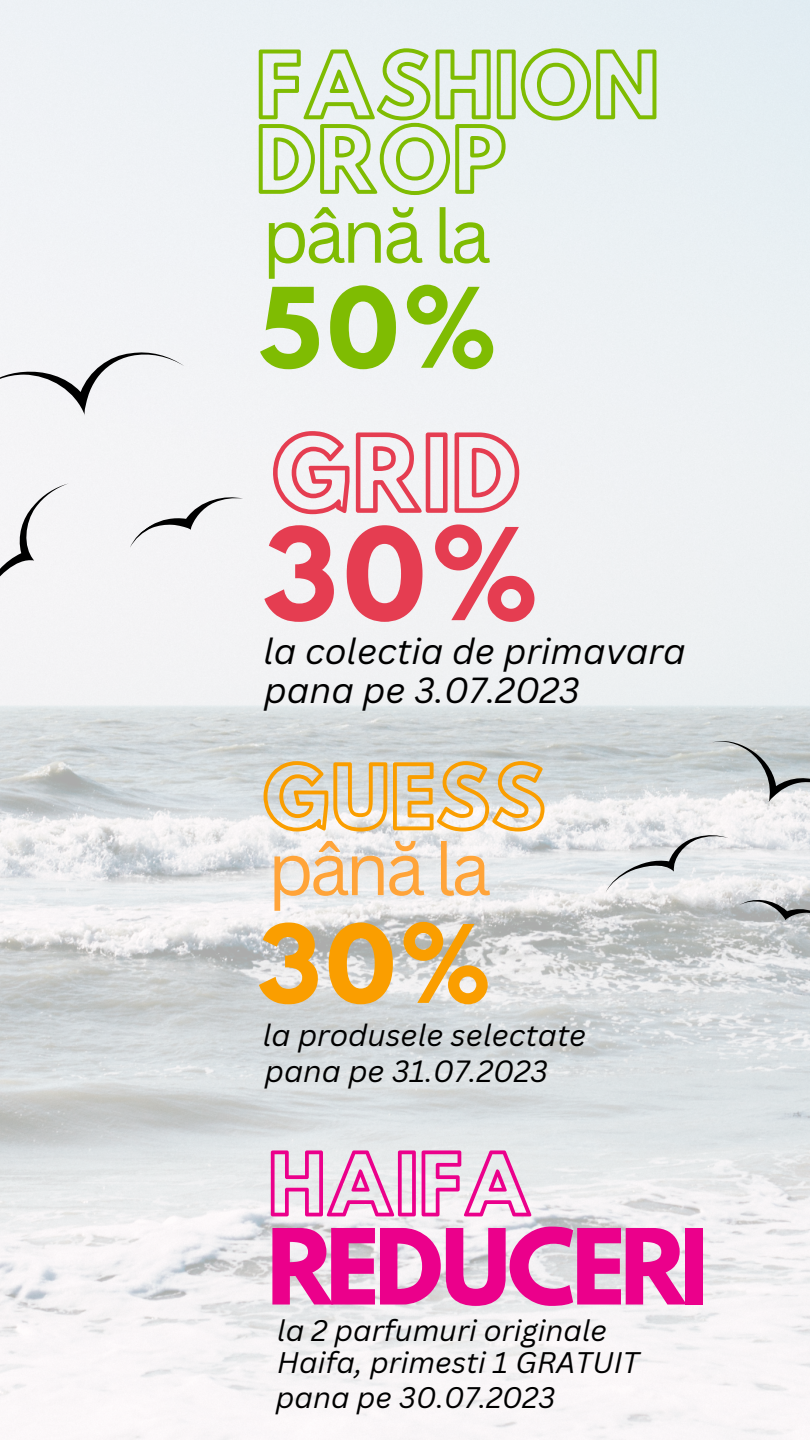
<style>
.page{position:relative;width:810px;height:1440px;background:#fff}
.page>*{position:absolute;margin:0;border:0;box-sizing:border-box;transform-origin:0 0}
.t1{font:113px "Hussar Bd";color:#e53d51}
.t2{font:98.1px "Hussar Bd";color:#7fbc02}
.t3{font:95.7px "Hussar Bd";color:#fa9e00}
.t4{font:92.8px "Hussar Bd";letter-spacing:-.085em;color:#eb008b}
.t5{font:91.8px "Hussar Ekologiczne 1";color:#e53d51}
.t6{font:79.7px/74.5px "Hussar Ekologiczne 1";color:#7fbc02}
.t7{font:77.7px "Hussar Ekologiczne 1";color:#fa9e00}
.t8{font:75.4px "Hussar Ekologiczne 1";color:#eb008b}
.t9{font:73.6px "Canva Sans";letter-spacing:-.06em;color:#7fbc02}
.t10{font:71.8px "Canva Sans";letter-spacing:-.06em;color:#ffa439}
.t11{font:italic 35.3px "Canva Sans";color:#000}
.t12{font:italic 29.9px "Canva Sans";color:#000}
.t13{font:italic 29px/32.2px "Canva Sans";color:#000}
</style>
<div class="page">
<img style="left:0;top:0;width:810px;height:1440px">
<div style="left:0;top:284px;width:243px;height:350px;background:#f4f4f6"></div>
<svg style="left:712px;top:739px;width:98px;height:76px"></svg>
<svg style="left:606px;top:834px;width:123px;height:58px"></svg>
<svg style="left:739px;top:900px;width:71px;height:23px;background:#9c9fa0"></svg>
<p class="t6" style="left:256px;top:56px;width:405px">FASHION<br>DROP</p>
<p class="t9" style="left:262px;top:184px;width:231px">până la</p>
<p class="t2" style="left:255px;top:279px;width:245px">50%</p>
<p class="t5" style="left:271px;top:437px;width:252px">GRID</p>
<p class="t1" style="left:258px;top:518px;width:283px">30%</p>
<p class="t11" style="left:264px;top:627px;width:424px">la colectia de primavara</p>
<p class="t11" style="left:264px;top:665px;width:317px">pana pe 3.07.2023</p>
<p class="t7" style="left:262px;top:766px;width:286px">GUESS</p>
<p class="t10" style="left:268px;top:818px;width:225px">până la</p>
<p class="t3" style="left:254px;top:917px;width:240px">30%</p>
<p class="t12" style="left:263px;top:1014px;width:325px">la produsele selectate</p>
<p class="t12" style="left:265px;top:1050px;width:285px">pana pe 31.07.2023</p>
<p class="t8" style="left:268px;top:1154px;width:266px">HAIFA</p>
<p class="t4" style="left:266px;top:1221px;width:444px">REDUCERI</p>
<p class="t13" style="left:277px;top:1314px;width:364px">la 2 parfumuri originale<br>Haifa, primesti 1 GRATUIT</p>
<p class="t13" style="left:276px;top:1381px;width:281px">pana pe 30.07.2023</p>
</div>
